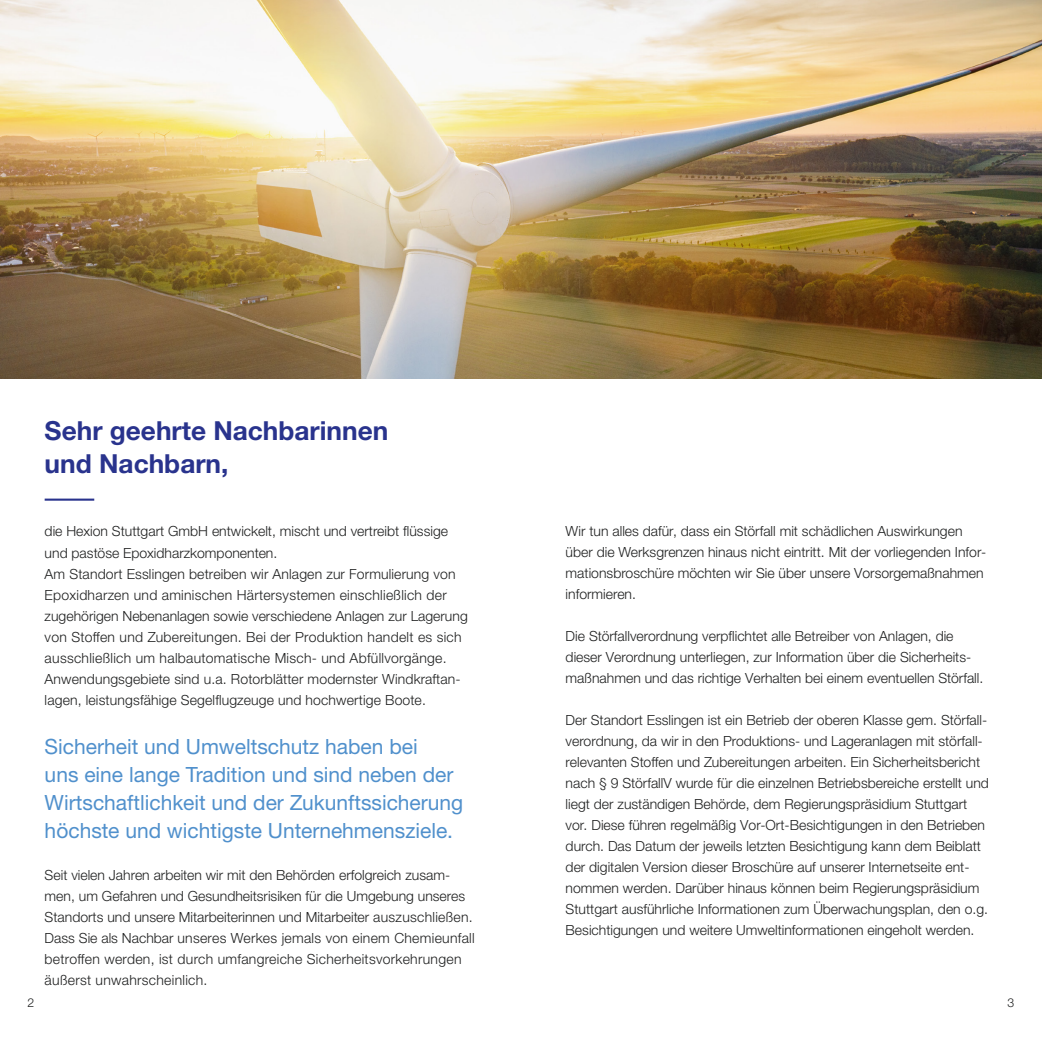
<style>
.page{position:relative;width:1042px;height:1042px;background:#fff}
.page>*{position:absolute;margin:0;border:0;box-sizing:border-box;transform-origin:0 0}
.t1{font:700 26.25px/33.2px "Helvetica Neue World 75";color:#29338d}
.t2{font:21px/28px "Helvetica Neue World 55 Roman";color:#5090cc}
.t3{font:14px/21px "Helvetica Neue World 45 Lt";color:#1f2020}
.t4{font:12.25px "Helvetica Neue World 45 Lt";color:#1f2020}
</style>
<div class="page">
<img style="left:0;top:0;width:1042px;height:378px">
<hr style="left:45px;top:498px;width:49px;height:3px;background:#29338d">
<h1 class="t1" style="left:45px;top:414px;width:345px">Sehr geehrte Nachbarinnen und Nachbarn,</h1>
<p class="t3" style="left:45px;top:521px;width:425px">die Hexion Stuttgart GmbH entwickelt, mischt und vertreibt flüssige und pastöse Epoxidharzkomponenten.<br>Am Standort Esslingen betreiben wir Anlagen zur Formulierung von Epoxidharzen und aminischen Härtersystemen einschließlich der zugehörigen Nebenanlagen sowie verschiedene Anlagen zur Lagerung von Stoffen und Zubereitungen. Bei der Produktion handelt es sich ausschließlich um halbautomatische Misch- und Abfüllvorgänge.<br>Anwendungsgebiete sind u.a. Rotorblätter modernster Windkraftan&shy;lagen, leistungsfähige Segelflugzeuge und hochwertige Boote.</p>
<h2 class="t2" style="left:45px;top:732px;width:420px">Sicherheit und Umweltschutz haben bei<br>uns eine lange Tradition und sind neben der Wirtschaftlichkeit und der Zukunftssicherung höchste und wichtigste Unternehmensziele.</h2>
<p class="t3" style="left:45px;top:864px;width:431px">Seit vielen Jahren arbeiten wir mit den Behörden erfolgreich zusam&shy;men, um Gefahren und Gesundheitsrisiken für die Umgebung unseres Standorts und unsere Mitarbeiterinnen und Mitarbeiter auszuschließen.<br>Dass Sie als Nachbar unseres Werkes jemals von einem Chemieunfall betroffen werden, ist durch umfangreiche Sicherheitsvorkehrungen äußerst unwahrscheinlich.</p>
<p class="t3" style="left:566px;top:520px;width:422px">Wir tun alles dafür, dass ein Störfall mit schädlichen Auswirkungen über die Werksgrenzen hinaus nicht eintritt. Mit der vorliegenden Infor&shy;mationsbroschüre möchten wir Sie über unsere Vorsorgemaßnahmen informieren.</p>
<p class="t3" style="left:566px;top:625px;width:419px">Die Störfallverordnung verpflichtet alle Betreiber von Anlagen, die dieser Verordnung unterliegen, zur Information über die Sicherheits&shy;maßnahmen und das richtige Verhalten bei einem eventuellen Störfall.</p>
<p class="t3" style="left:566px;top:709px;width:425px">Der Standort Esslingen ist ein Betrieb der oberen Klasse gem. Störfall&shy;verordnung, da wir in den Produktions- und Lageranlagen mit störfall&shy;relevanten Stoffen und Zubereitungen arbeiten. Ein Sicherheitsbericht nach § 9 StörfallV wurde für die einzelnen Betriebsbereiche erstellt und liegt der zuständigen Behörde, dem Regierungspräsidium Stuttgart vor. Diese führen regelmäßig Vor-Ort-Besichtigungen in den Betrieben durch. Das Datum der jeweils letzten Besichtigung kann dem Beiblatt der digitalen Version dieser Broschüre auf unserer Internetseite ent&shy;nommen werden. Darüber hinaus können beim Regierungspräsidium Stuttgart ausführliche Informationen zum Überwachungsplan, den o.g.<br>Besichtigungen und weitere Umweltinformationen eingeholt werden.</p>
<p class="t4" style="left:28px;top:995px;width:8px">2</p>
<p class="t4" style="left:1007px;top:995px;width:8px">3</p>
</div>
